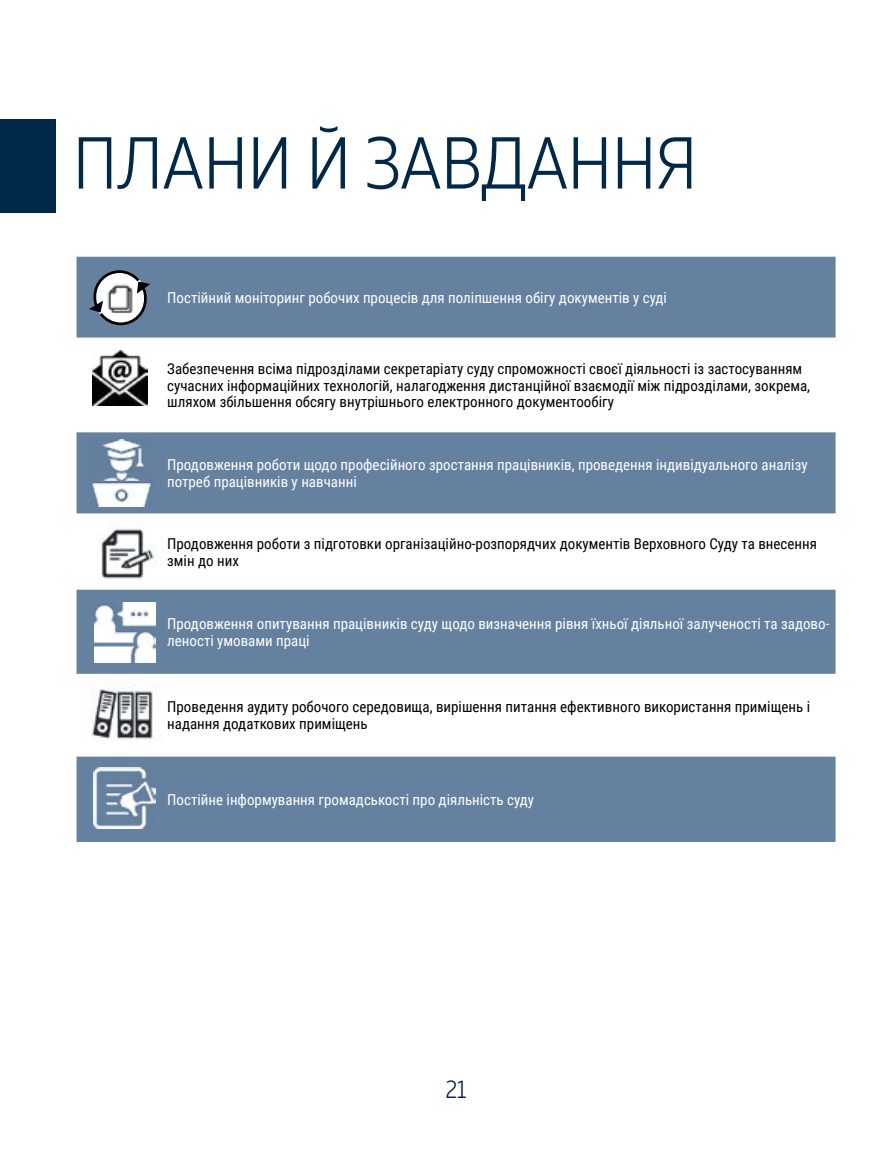
<style>
.page{position:relative;width:893px;height:1149px;background:#fff}
.page>*{position:absolute;margin:0;border:0;box-sizing:border-box;transform-origin:0 0}
.t1{font:300 73.2px "Muller Narrow";letter-spacing:.01em;color:#002949}
.t2{font:300 25.5px "Muller Narrow";color:#002949}
.t3{font:15px/16.8px "Roboto Condensed";color:#000}
.t4{font:15px/16.8px "Roboto Condensed";color:#fff}
</style>
<div class="page">
<svg style="left:77px;top:256px;width:759px;height:585px;fill:#6581a0"></svg>
<div style="left:0;top:119px;width:55px;height:94px;background:#002949"></div>
<img style="left:81px;top:683px;width:81px;height:65px">
<img style="left:86px;top:522px;width:76px;height:58px">
<img style="left:92px;top:350px;width:55px;height:55px">
<img style="left:88px;top:439px;width:67px;height:67px">
<svg style="left:89px;top:269px;width:61px;height:57px"></svg>
<img style="left:94px;top:767px;width:61px;height:61px">
<img style="left:94px;top:602px;width:61px;height:60px">
<h1 class="t1" style="left:73px;top:119px;width:625px">ПЛАНИ Й ЗАВДАННЯ</h1>
<p class="t4" style="left:167px;top:288px;width:501px">Постійний моніторинг робочих процесів для поліпшення обігу документів у суді</p>
<p class="t3" style="left:167px;top:359px;width:644px">Забезпечення всіма підрозділами секретаріату суду спроможності своєї діяльності із застосуванням сучасних інформаційних технологій, налагодження дистанційної взаємодії між підрозділами, зокрема, шляхом збільшення обсягу внутрішнього електронного документообігу</p>
<p class="t4" style="left:167px;top:455px;width:642px">Продовження роботи щодо професійного зростання працівників, проведення індивідуального аналізу потреб працівників у навчанні</p>
<p class="t3" style="left:167px;top:534px;width:651px">Продовження роботи з підготовки організаційно-розпорядчих документів Верховного Суду та внесення змін до них</p>
<p class="t4" style="left:167px;top:614px;width:664px">Продовження опитування працівників суду щодо визначення рівня їхньої діяльної залученості та задово&shy;леності умовами праці</p>
<p class="t3" style="left:167px;top:698px;width:644px">Проведення аудиту робочого середовища, вирішення питання ефективного використання приміщень і надання додаткових приміщень</p>
<p class="t4" style="left:167px;top:790px;width:368px">Постійне інформування громадськості про діяльність суду</p>
<h2 class="t2" style="left:446px;top:1072px;width:22px">21</h2>
</div>
